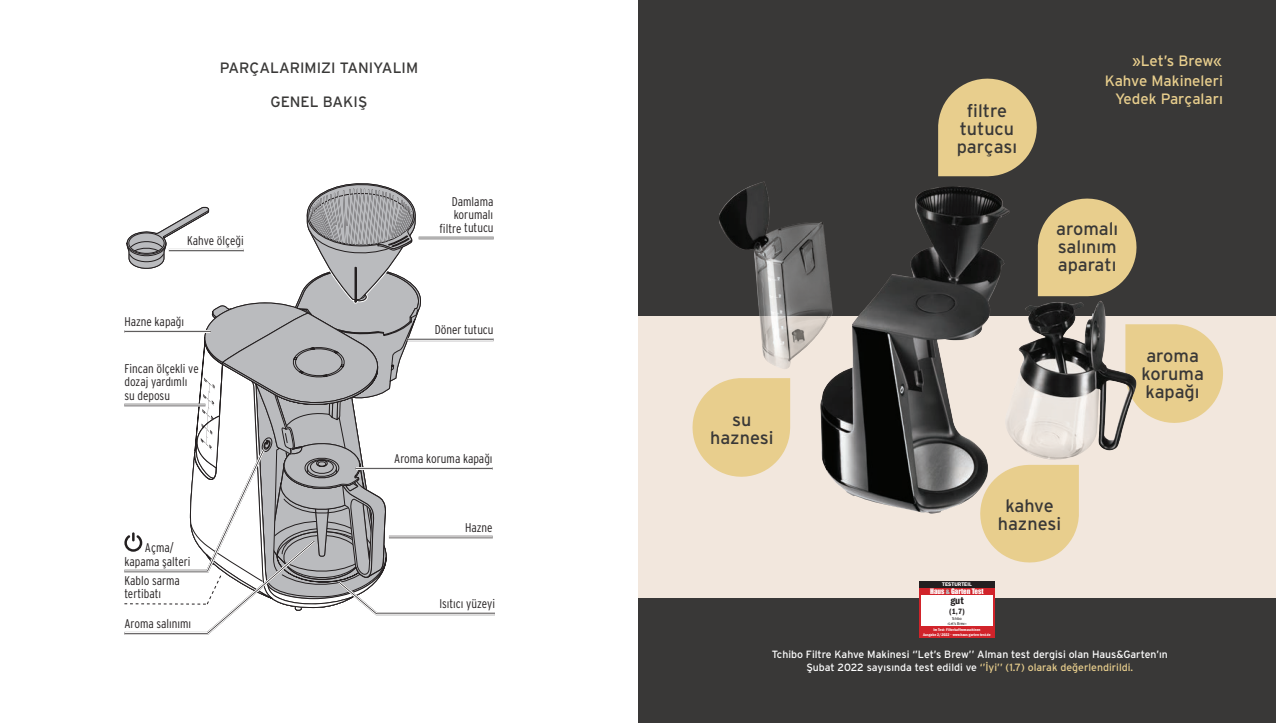
<style>
.page{position:relative;width:1276px;height:723px;background:#fff}
.page>*{position:absolute;margin:0;border:0;box-sizing:border-box;transform-origin:0 0}
.t1{font:18px/18px "Interstate OT";color:#393837;text-align:center}
.t2{font:15px/18px "Interstate OT";color:#e8ce8d;text-align:right}
.t3{font:15px "Interstate OT";color:#393837}
.t4{font:300 condensed 12.6px/13.2px "Interstate OT";color:#231f20}
.t5{font:10.65px "ITC Franklin Gothic LT Pro Cn Dm Bd";color:#231f20}
.t6{font:10.5px/12.6px "Interstate OT";color:#fff;text-align:center}
.t7{font:7.95px "ITC Franklin Gothic LT Pro Cn Dm Bd";color:#231f20}
.t8{font:7.05px "Impact";color:#fff}
.t9{font:5.4px "Franklin Gothic LT Pro Dm";color:#fff}
.t10{font:condensed 4.35px/4.9px "ITC Franklin Gothic LT Pro";color:#231f20;text-align:center}
.t11{font:4.05px/4.7px "ITC Franklin Gothic LT Pro Cn Dm Bd";color:#fff;text-align:center}
.s1{color:#bcbdc0}
.s2{color:#e8ce8d}
</style>
<div class="page">
<div style="left:638px;top:315px;width:638px;height:408px;background:#f2e7dd"></div>
<div style="left:638px;top:0;width:638px;height:315px;background:#393837"></div>
<svg style="left:938px;top:79px;width:98px;height:97px;background:#cdb77f"></svg>
<svg style="left:1038px;top:199px;width:98px;height:97px;background:#cdb77f"></svg>
<svg style="left:1125px;top:324px;width:98px;height:99px;background:#e4cd96"></svg>
<svg style="left:980px;top:465px;width:99px;height:97px;background:#e6cf97"></svg>
<img style="left:719px;top:181px;width:262px;height:333px">
<svg style="left:692px;top:378px;width:98px;height:99px"></svg>
<div style="left:638px;top:598px;width:638px;height:125px;background:#393837"></div>
<div style="left:919px;top:581px;width:76px;height:57px;background:#d1232a"></div>
<div style="left:921px;top:595px;width:72px;height:36px;background:#fff"></div>
<div style="left:919px;top:626px;width:76px;height:12px;background:#d1232a"></div>
<div style="left:919px;top:581px;width:76px;height:7px;background:#231f20"></div>
<svg style="left:124px;top:183px;width:371px;height:452px"></svg>
<p class="t3" style="left:220px;top:59px;width:200px">PARÇALARIMIZI TANIYALIM</p>
<p class="t3" style="left:270px;top:93px;width:98px">GENEL BAKIŞ</p>
<p class="t4" style="left:187px;top:234px;width:58px">Kahve ölçeği</p>
<p class="t4" style="left:124px;top:315px;width:61px">Hazne kapağı</p>
<p class="t4" style="left:124px;top:362px;width:76px">Fincan ölçekli ve dozaj yardımlı su deposu</p>
<p class="t4" style="left:124px;top:541px;width:68px;text-align:center">Açma/ kapama şalteri</p>
<p class="t4" style="left:124px;top:574px;width:57px">Kablo sarma tertibatı</p>
<p class="t4" style="left:124px;top:617px;width:68px">Aroma salınımı</p>
<p class="t4" style="left:440px;top:195px;width:55px;text-align:right">Damlama korumalı filtre tutucu</p>
<p class="t4" style="left:435px;top:323px;width:60px">Döner tutucu</p>
<p class="t4" style="left:394px;top:452px;width:100px">Aroma koruma kapağı</p>
<p class="t4" style="left:465px;top:520px;width:29px">Hazne</p>
<p class="t4" style="left:439px;top:597px;width:57px">Isıtıcı yüzeyi</p>
<h1 class="t1" style="left:710px;top:410px;width:65px">su haznesi</h1>
<h1 class="t1" style="left:956px;top:101px;width:62px">filtre tutucu parçası</h1>
<p class="t2" style="left:1132px;top:52px;width:91px">»Let’s Brew«</p>
<p class="t2" style="left:1104px;top:72px;width:120px">Kahve Makineleri<br>Yedek Parçaları</p>
<h1 class="t1" style="left:1056px;top:220px;width:64px;text-align:justify">aromalı salınım aparatı</h1>
<h1 class="t1" style="left:1141px;top:347px;width:64px;text-align:left">aroma koruma kapağı</h1>
<h1 class="t1" style="left:997px;top:496px;width:65px">kahve haznesi</h1>
<p class="t9" style="left:942px;top:581px;width:31px">TESTURTEIL</p>
<p class="t10" style="left:947px;top:616px;width:21px">Tchibo »Let’s Brew«</p>
<p class="t8" style="left:930px;top:587px;width:55px">Haus <span class="s1">&amp;</span> Garten Test</p>
<p class="t11" style="left:923px;top:627px;width:69px">Im Test: Filterkaffeemaschinen<br>Ausgabe 2/2022 · www.haus-garten-test.de</p>
<p class="t5" style="left:950px;top:595px;width:15px">gut</p>
<p class="t7" style="left:949px;top:607px;width:17px">(1,7)</p>
<p class="t6" style="left:772px;top:648px;width:398px">Tchibo Filtre Kahve Makinesi ‘’Let’s Brew’’ Alman test dergisi olan Haus&amp;Garten’ın<br>Şubat 2022 sayısında test edildi ve <span class="s2">‘’İyi’’ (1.7) olarak değerlendirildi.</span></p>
</div>
